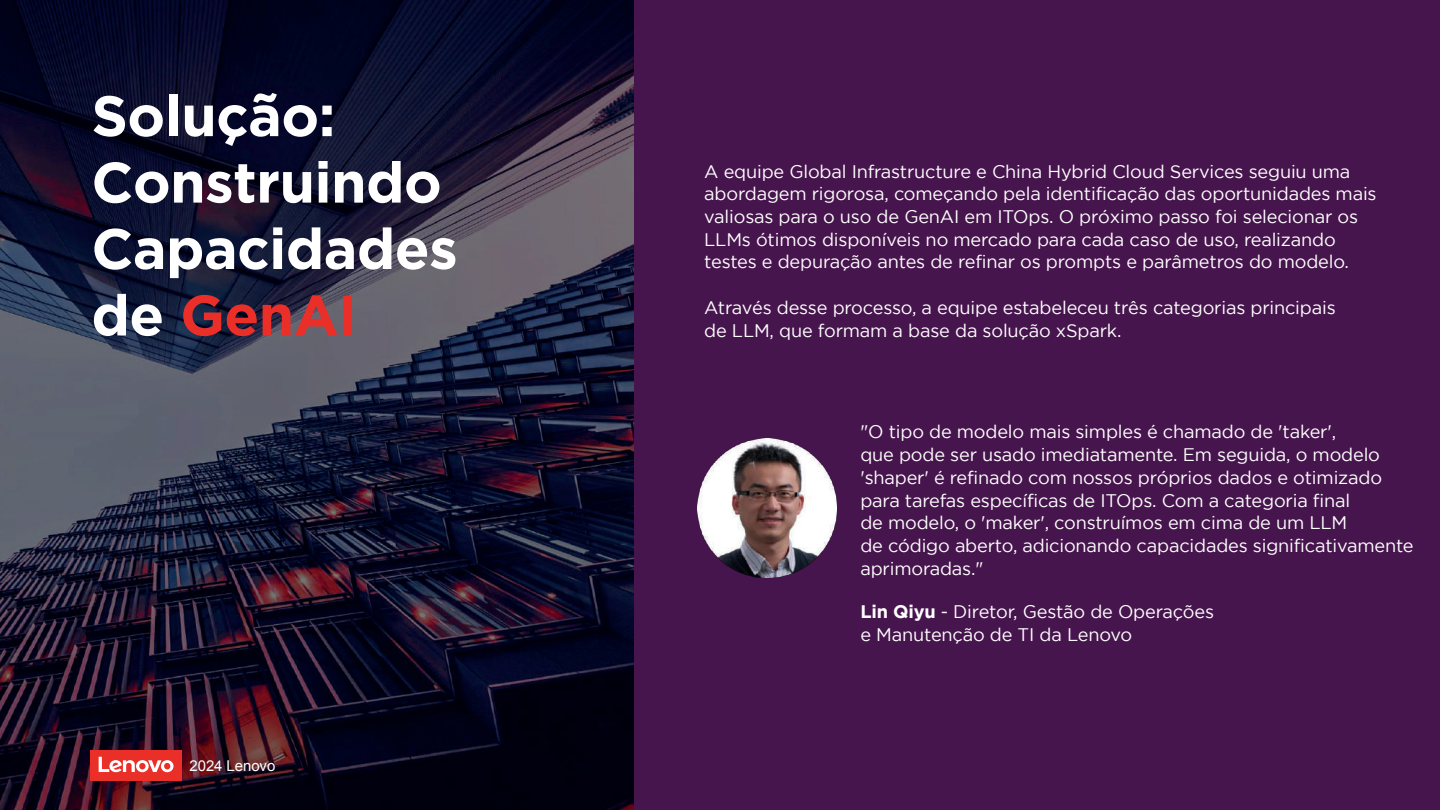
<style>
.page{position:relative;width:1440px;height:810px;background:#47154d}
.page>*{position:absolute;margin:0;border:0;box-sizing:border-box;transform-origin:0 0}
.t1{font:700 57px/66.4px "Gotham";letter-spacing:-.01em;color:#fff}
.t2{font:18.15px/22.8px "Gotham";letter-spacing:-.01em;color:#fff}
.t3{font:15px "Arial";color:#fff}
.s1{color:#ea2f29}
.s2{font-weight:700}
</style>
<div class="page">
<img style="left:0;top:0;width:634px;height:810px">
<div style="left:90px;top:750px;width:92px;height:30px;background:#ea2f29"></div>
<svg style="left:98px;top:757px;width:76px;height:15px"></svg>
<img style="left:697px;top:438px;width:139px;height:139px">
<h1 class="t1" style="left:91px;top:81px;width:368px">Solução:<br>Construindo<br>Capacidades de <span class="s1">GenAI</span></h1>
<p class="t3" style="left:189px;top:756px;width:87px">2024 Lenovo</p>
<p class="t2" style="left:704px;top:159px;width:674px">A equipe Global Infrastructure e China Hybrid Cloud Services seguiu uma abordagem rigorosa, começando pela identificação das oportunidades mais valiosas para o uso de GenAI em ITOps. O próximo passo foi selecionar os LLMs ótimos disponíveis no mercado para cada caso de uso, realizando testes e depuração antes de refinar os prompts e parâmetros do modelo.</p>
<p class="t2" style="left:704px;top:296px;width:633px">Através desse processo, a equipe estabeleceu três categorias principais de LLM, que formam a base da solução xSpark.</p>
<p class="t2" style="left:860px;top:420px;width:555px">"O tipo de modelo mais simples é chamado de 'taker',<br>que pode ser usado imediatamente. Em seguida, o modelo 'shaper' é refinado com nossos próprios dados e otimizado para tarefas específicas de ITOps. Com a categoria final<br>de modelo, o 'maker', construímos em cima de um LLM<br>de código aberto, adicionando capacidades significativamente aprimoradas."</p>
<p class="t2" style="left:860px;top:600px;width:355px"><span class="s2">Lin Qiyu</span> - Diretor, Gestão de Operações e Manutenção de TI da Lenovo</p>
</div>
